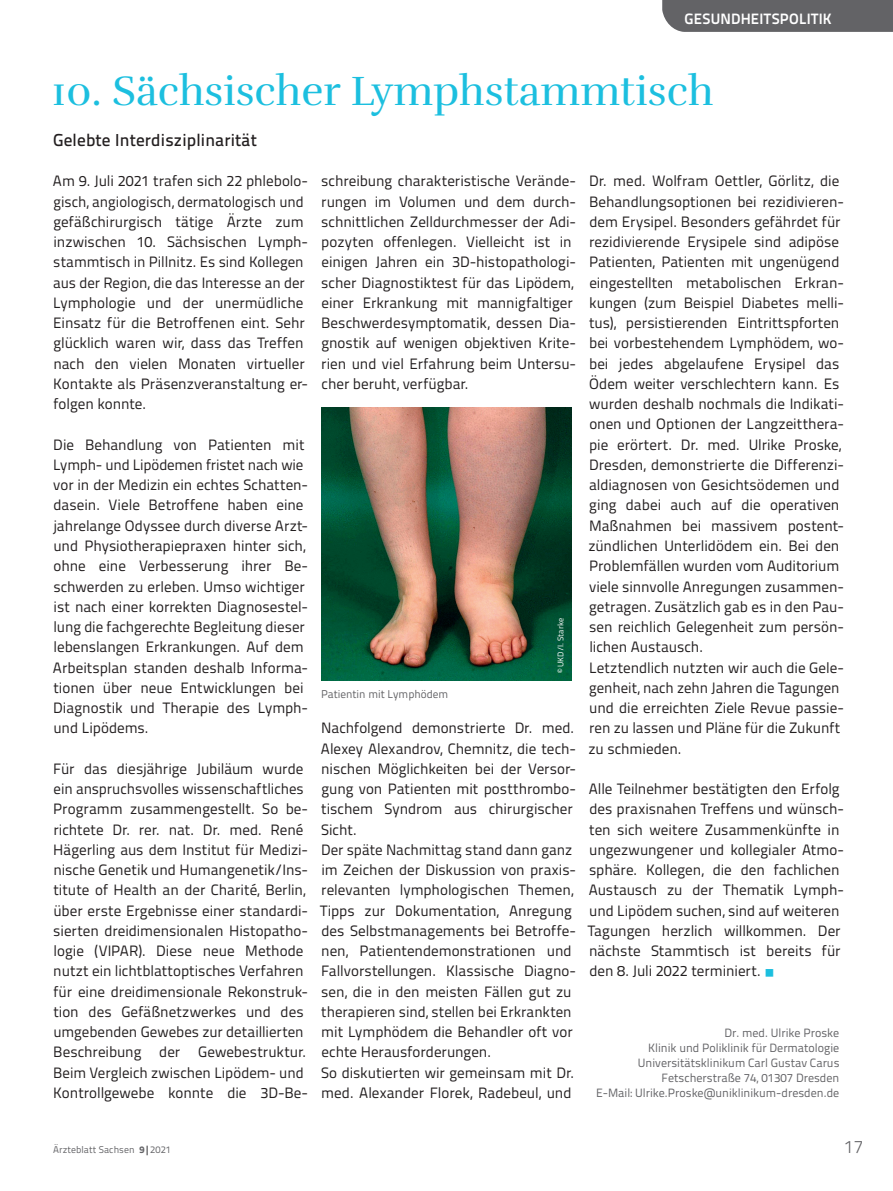
<style>
.page{position:relative;width:893px;height:1191px;background:#fff}
.page>*{position:absolute;margin:0;border:0;box-sizing:border-box;transform-origin:0 0}
.t1{font:42px "Rufina";color:#1cbfdf}
.t2{font:300 18px "Titillium Text";color:#636366}
.t3{font:500 17.25px "Titillium Text";letter-spacing:.01em;color:#231f20}
.t4{font:15px/20.2px "Titillium Text";color:#231f20}
.t5{font:700 15px "Titillium Text";letter-spacing:.015em;color:#fff}
.t6{font:12px/15px "Titillium Text";color:#636366;text-align:right}
.t7{font:11.25px "Titillium Text";color:#636366}
.t8{font:9.75px "Titillium Text";letter-spacing:.01em;color:#636366}
.t9{font:8.25px "Titillium Text";color:#fff}
.s1{color:#1cbfdf}
.s2{font-weight:800}
</style>
<div class="page">
<div style="left:662px;top:0;width:231px;height:32px;background:#636366"></div>
<img style="left:321px;top:407px;width:251px;height:273px">
<p class="t5" style="left:685px;top:7px;width:149px">GESUNDHEITSPOLITIK</p>
<h1 class="t1" style="left:52px;top:66px;width:663px">10. Sächsischer Lymphstammtisch</h1>
<p class="t3" style="left:53px;top:127px;width:205px">Gelebte Interdisziplinarität</p>
<p class="t4" style="left:53px;top:170px;width:257px">Am 9. Juli 2021 trafen sich 22 phlebolo&shy;gisch, angiologisch, dermatologisch und gefäßchirurgisch tätige Ärzte zum inzwischen 10. Sächsischen Lymph&shy;stammtisch in Pillnitz. Es sind Kollegen aus der Region, die das Interesse an der Lymphologie und der unermüdliche Einsatz für die Betroffenen eint. Sehr glücklich waren wir, dass das Treffen nach den vielen Monaten virtueller Kontakte als Präsenzveranstaltung er-- folgen konnte.</p>
<p class="t4" style="left:53px;top:433px;width:257px">Die Behandlung von Patienten mit Lymph- und Lipödemen fristet nach wie vor in der Medizin ein echtes Schatten&shy;dasein. Viele Betroffene haben eine jahrelange Odyssee durch diverse Arzt&shy;und Physiotherapiepraxen hinter sich, ohne eine Verbesserung ihrer Be-- schwerden zu erleben. Umso wichtiger ist nach einer korrekten Diagnosestel&shy;lung die fachgerechte Begleitung dieser lebenslangen Erkrankungen. Auf dem Arbeitsplan standen deshalb Informa&shy;tionen über neue Entwicklungen bei Diagnostik und Therapie des Lymph&shy;und Lipödems.</p>
<p class="t4" style="left:53px;top:757px;width:256px">Für das diesjährige Jubiläum wurde ein anspruchsvolles wissenschaftliches Programm zusammengestellt. So be-- richtete Dr. rer. nat. Dr. med. René Hägerling aus dem Institut für Medizi&shy;nische Genetik und Humangenetik/Ins&shy;titute of Health an der Charité, Berlin, über erste Ergebnisse einer standardi&shy;sierten dreidimensionalen Histopatho&shy;logie (VIPAR). Diese neue Methode nutzt ein lichtblattoptisches Verfahren für eine dreidimensionale Rekonstruk&shy;tion des Gefäßnetzwerkes und des umgebenden Gewebes zur detaillierten Beschreibung der Gewebestruktur.<br>Beim Vergleich zwischen Lipödem- und Kontrollgewebe konnte die 3D-Be--</p>
<p class="t4" style="left:321px;top:170px;width:256px">schreibung charakteristische Verände&shy;rungen im Volumen und dem durch&shy;schnittlichen Zelldurchmesser der Adi&shy;pozyten offenlegen. Vielleicht ist in einigen Jahren ein 3D-histopathologi&shy;scher Diagnostiktest für das Lipödem, einer Erkrankung mit mannigfaltiger Beschwerdesymptomatik, dessen Dia&shy;gnostik auf wenigen objektiven Krite&shy;rien und viel Erfahrung beim Untersu&shy;cher beruht, verfügbar.</p>
<p class="t7" style="left:321px;top:685px;width:129px">Patientin mit Lymphödem</p>
<p class="t9" style="left:555px;top:673px;width:57px;rotate:-90deg">© UKD/I. Starke</p>
<p class="t4" style="left:320px;top:717px;width:258px">Nachfolgend demonstrierte Dr. med.<br>Alexey Alexandrov, Chemnitz, die tech&shy;nischen Möglichkeiten bei der Versor&shy;gung von Patienten mit postthrombo&shy;tischem Syndrom aus chirurgischer Sicht.<br>Der späte Nachmittag stand dann ganz im Zeichen der Diskussion von praxis&shy;relevanten lymphologischen Themen, Tipps zur Dokumentation, Anregung des Selbstmanagements bei Betroffe&shy;nen, Patientendemonstrationen und Fallvorstellungen. Klassische Diagno&shy;sen, die in den meisten Fällen gut zu therapieren sind, stellen bei Erkrankten mit Lymphödem die Behandler oft vor echte Herausforderungen.<br>So diskutierten wir gemeinsam mit Dr. med. Alexander Florek, Radebeul, und</p>
<p class="t4" style="left:588px;top:170px;width:257px">Dr. med. Wolfram Oettler, Görlitz, die Behandlungsoptionen bei rezidivieren&shy;dem Erysipel. Besonders gefährdet für rezidivierende Erysipele sind adipöse Patienten, Patienten mit ungenügend eingestellten metabolischen Erkran&shy;kungen (zum Beispiel Diabetes melli&shy;tus), persistierenden Eintrittspforten bei vorbestehendem Lymphödem, wo-- bei jedes abgelaufene Erysipel das Ödem weiter verschlechtern kann. Es wurden deshalb nochmals die Indikati&shy;onen und Optionen der Langzeitthera&shy;pie erörtert. Dr. med. Ulrike Proske, Dresden, demonstrierte die Differenzi&shy;aldiagnosen von Gesichtsödemen und ging dabei auch auf die operativen Maßnahmen bei massivem postent&shy;zündlichen Unterlidödem ein. Bei den Problemfällen wurden vom Auditorium viele sinnvolle Anregungen zusammen&shy;getragen. Zusätzlich gab es in den Pau&shy;sen reichlich Gelegenheit zum persön&shy;lichen Austausch.<br>Letztendlich nutzten wir auch die Gele&shy;genheit, nach zehn Jahren die Tagungen und die erreichten Ziele Revue passie&shy;ren zu lassen und Pläne für die Zukunft zu schmieden.</p>
<p class="t4" style="left:588px;top:778px;width:258px">Alle Teilnehmer bestätigten den Erfolg des praxisnahen Treffens und wünsch&shy;ten sich weitere Zusammenkünfte in ungezwungener und kollegialer Atmo&shy;sphäre. Kollegen, die den fachlichen Austausch zu der Thematik Lymph&shy;und Lipödem suchen, sind auf weiteren Tagungen herzlich willkommen. Der nächste Stammtisch ist bereits für den 8. Juli 2022 terminiert. <span class="s1">○</span></p>
<p class="t6" style="left:596px;top:1024px;width:245px">Dr. med. Ulrike Proske<br>Klinik und Poliklinik für Dermatologie Universitätsklinikum Carl Gustav Carus Fetscherstraße 74, 01307 Dresden<br>E-Mail: Ulrike. Proske@uniklinikum-dresden.de</p>
<p class="t8" style="left:53px;top:1142px;width:119px">Ärzteblatt Sachsen <span class="s2">9|</span>2021</p>
<p class="t2" style="left:844px;top:1133px;width:21px">17</p>
</div>
